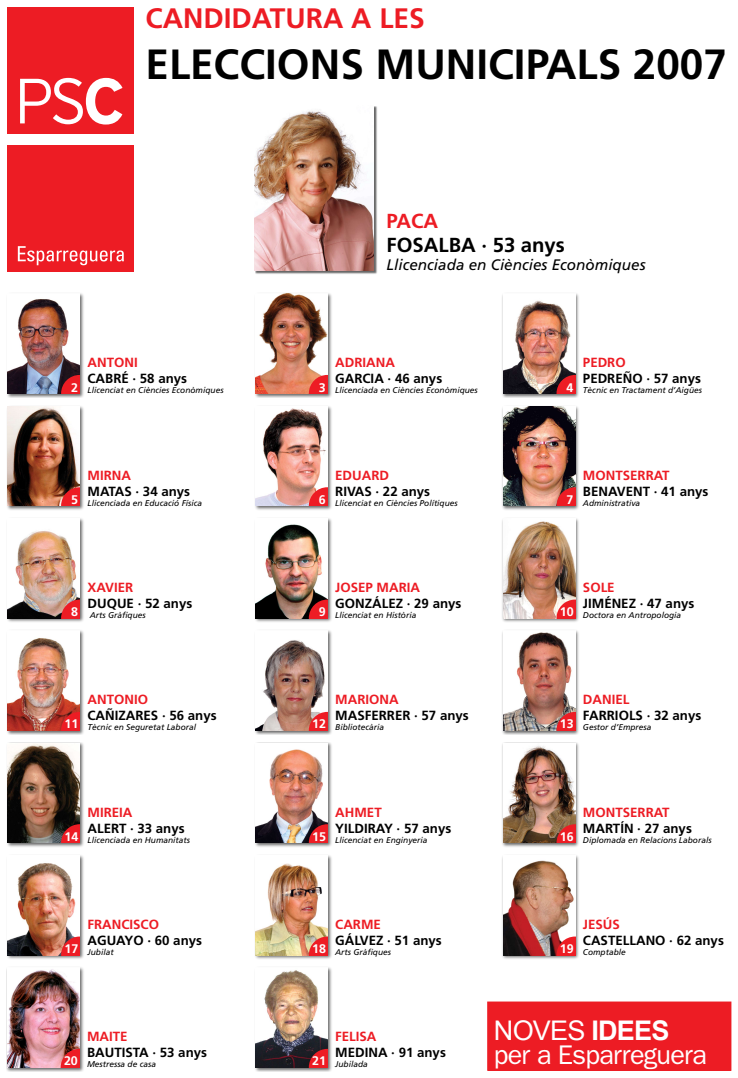
<style>
.page{position:relative;width:738px;height:1078px;background:#fff}
.page>*{position:absolute;margin:0;border:0;box-sizing:border-box;transform-origin:0 0}
.t1{font:700 42.18px "Frutiger";color:#000}
.t2{font:700 28.12px "Frutiger";color:#ed1c24}
.t3{font:27.04px "Franklin Gothic";letter-spacing:-.03em;color:#fff}
.t4{font:27.04px "Arial";letter-spacing:-.03em;color:#fff}
.t5{font:700 20.3px "Frutiger";color:#000}
.t6{font:700 20.3px "Frutiger";color:#ed1c24}
.t7{font:italic 15.22px "Frutiger";color:#000}
.t8{font:700 13.26px "Frutiger";color:#000}
.t9{font:700 13.26px "Frutiger";color:#ed1c24}
.t10{font:700 12.46px "Frutiger";color:#fff}
.t11{font:italic 8.38px "Frutiger";color:#000}
.s1{font-weight:700}
</style>
<div class="page">
<div style="left:487px;top:1001px;width:243px;height:68px;background:#ed1c24"></div>
<div style="left:487px;top:1001px;width:243px;height:69px;border:1px solid #ed1c24"></div>
<div style="left:254px;top:106px;width:123px;height:168px;background:#000;opacity:.6"></div>
<img style="left:254px;top:106px;width:119px;height:164px">
<div style="left:7px;top:7px;width:126px;height:126px;background:#ed1c24"></div>
<svg style="left:20px;top:77px;width:102px;height:47px"></svg>
<div style="left:7px;top:145px;width:126px;height:126px;background:#ed1c24"></div>
<svg style="left:18px;top:246px;width:106px;height:19px"></svg>
<div style="left:6px;top:292px;width:78px;height:106px;background:#000;opacity:.6"></div>
<img style="left:8px;top:294px;width:72px;height:99px">
<svg style="left:61px;top:375px;width:19px;height:18px"></svg>
<div style="left:254px;top:292px;width:78px;height:106px;background:#000;opacity:.6"></div>
<img style="left:255px;top:294px;width:72px;height:99px">
<svg style="left:308px;top:375px;width:19px;height:18px"></svg>
<div style="left:501px;top:292px;width:78px;height:106px;background:#000;opacity:.6"></div>
<img style="left:502px;top:294px;width:72px;height:99px">
<svg style="left:556px;top:375px;width:18px;height:18px"></svg>
<div style="left:6px;top:405px;width:78px;height:105px;background:#000;opacity:.6"></div>
<img style="left:8px;top:406px;width:72px;height:99px">
<svg style="left:61px;top:487px;width:19px;height:19px"></svg>
<div style="left:254px;top:405px;width:78px;height:105px;background:#000;opacity:.6"></div>
<img style="left:255px;top:406px;width:72px;height:99px">
<svg style="left:308px;top:487px;width:19px;height:19px"></svg>
<div style="left:501px;top:405px;width:78px;height:105px;background:#000;opacity:.6"></div>
<img style="left:502px;top:406px;width:72px;height:99px">
<svg style="left:556px;top:487px;width:18px;height:19px"></svg>
<div style="left:6px;top:517px;width:78px;height:105px;background:#000;opacity:.6"></div>
<img style="left:8px;top:518px;width:72px;height:100px">
<svg style="left:61px;top:599px;width:19px;height:19px"></svg>
<div style="left:254px;top:517px;width:78px;height:105px;background:#000;opacity:.6"></div>
<img style="left:255px;top:518px;width:72px;height:100px">
<svg style="left:308px;top:599px;width:19px;height:19px"></svg>
<div style="left:501px;top:517px;width:78px;height:105px;background:#000;opacity:.6"></div>
<img style="left:502px;top:518px;width:72px;height:100px">
<svg style="left:556px;top:599px;width:18px;height:19px"></svg>
<div style="left:6px;top:629px;width:78px;height:106px;background:#000;opacity:.6"></div>
<img style="left:8px;top:630px;width:72px;height:100px">
<svg style="left:61px;top:711px;width:19px;height:19px"></svg>
<div style="left:254px;top:629px;width:78px;height:106px;background:#000;opacity:.6"></div>
<img style="left:255px;top:630px;width:72px;height:100px">
<svg style="left:308px;top:711px;width:19px;height:19px"></svg>
<div style="left:501px;top:629px;width:78px;height:106px;background:#000;opacity:.6"></div>
<img style="left:502px;top:630px;width:72px;height:100px">
<svg style="left:556px;top:711px;width:18px;height:19px"></svg>
<div style="left:6px;top:741px;width:78px;height:106px;background:#000;opacity:.6"></div>
<img style="left:8px;top:743px;width:72px;height:99px">
<svg style="left:61px;top:824px;width:19px;height:18px"></svg>
<div style="left:254px;top:741px;width:78px;height:106px;background:#000;opacity:.6"></div>
<img style="left:255px;top:743px;width:72px;height:99px">
<svg style="left:308px;top:824px;width:19px;height:18px"></svg>
<div style="left:501px;top:741px;width:78px;height:106px;background:#000;opacity:.6"></div>
<img style="left:502px;top:743px;width:72px;height:99px">
<svg style="left:556px;top:824px;width:18px;height:18px"></svg>
<div style="left:6px;top:854px;width:78px;height:105px;background:#000;opacity:.6"></div>
<img style="left:8px;top:855px;width:72px;height:99px">
<svg style="left:61px;top:936px;width:19px;height:19px"></svg>
<div style="left:254px;top:854px;width:78px;height:105px;background:#000;opacity:.6"></div>
<img style="left:255px;top:855px;width:72px;height:99px">
<svg style="left:308px;top:936px;width:19px;height:19px"></svg>
<div style="left:501px;top:854px;width:78px;height:105px;background:#000;opacity:.6"></div>
<img style="left:502px;top:855px;width:72px;height:99px">
<svg style="left:556px;top:936px;width:18px;height:19px"></svg>
<div style="left:6px;top:966px;width:78px;height:105px;background:#000;opacity:.6"></div>
<img style="left:7px;top:967px;width:72px;height:100px">
<svg style="left:61px;top:1048px;width:18px;height:19px"></svg>
<div style="left:254px;top:966px;width:78px;height:105px;background:#000;opacity:.6"></div>
<img style="left:255px;top:967px;width:72px;height:100px">
<svg style="left:308px;top:1048px;width:19px;height:19px"></svg>
<h2 class="t2" style="left:145px;top:2px;width:280px">CANDIDATURA A LES</h2>
<h1 class="t1" style="left:145px;top:40px;width:582px">ELECCIONS MUNICIPALS 2007</h1>
<h3 class="t6" style="left:386px;top:209px;width:53px">PACA</h3>
<h3 class="t5" style="left:386px;top:233px;width:180px">FOSALBA · 53 anys</h3>
<h3 class="t7" style="left:386px;top:256px;width:260px">Llicenciada en Ciències Econòmiques</h3>
<h3 class="t9" style="left:87px;top:355px;width:52px">ANTONI</h3>
<h3 class="t8" style="left:87px;top:371px;width:101px">CABRÉ · 58 anys</h3>
<p class="t11" style="left:71px;top:385px;width:154px"><sup>2</sup> Llicenciat en Ciències Econòmiques</p>
<h3 class="t9" style="left:335px;top:355px;width:61px">ADRIANA</h3>
<h3 class="t8" style="left:335px;top:371px;width:108px">GARCIA · 46 anys</h3>
<p class="t11" style="left:318px;top:385px;width:160px"><sup>3</sup> Llicenciada en Ciències Econòmiques</p>
<h3 class="t9" style="left:582px;top:355px;width:44px">PEDRO</h3>
<h3 class="t8" style="left:582px;top:371px;width:119px">PEDREÑO · 57 anys</h3>
<p class="t11" style="left:566px;top:385px;width:137px"><sup>4</sup> Tècnic en Tractament d’Aigües</p>
<h3 class="t9" style="left:87px;top:467px;width:45px">MIRNA</h3>
<h3 class="t8" style="left:87px;top:483px;width:104px">MATAS · 34 anys</h3>
<p class="t11" style="left:71px;top:498px;width:133px"><sup>5</sup> Llicenciada en Educació Física</p>
<h3 class="t9" style="left:335px;top:467px;width:55px">EDUARD</h3>
<h3 class="t8" style="left:335px;top:483px;width:96px">RIVAS · 22 anys</h3>
<p class="t11" style="left:318px;top:498px;width:140px"><sup>6</sup> Llicenciat en Ciències Polítiques</p>
<h3 class="t9" style="left:582px;top:467px;width:88px">MONTSERRAT</h3>
<h3 class="t8" style="left:582px;top:483px;width:127px">BENAVENT · 41 anys</h3>
<p class="t11" style="left:566px;top:498px;width:75px"><sup>7</sup> Administrativa</p>
<h3 class="t9" style="left:87px;top:579px;width:47px">XAVIER</h3>
<h3 class="t8" style="left:87px;top:595px;width:106px">DUQUE · 52 anys</h3>
<h3 class="t10" style="left:71px;top:604px;width:8px">8</h3>
<p class="t11" style="left:90px;top:610px;width:57px">Arts Gràfiques</p>
<h3 class="t9" style="left:335px;top:579px;width:86px">JOSEP MARIA</h3>
<h3 class="t8" style="left:335px;top:595px;width:128px">GONZÁLEZ · 29 anys</h3>
<p class="t11" style="left:318px;top:610px;width:99px"><sup>9</sup> Llicenciat en Història</p>
<h3 class="t9" style="left:582px;top:579px;width:33px">SOLE</h3>
<h3 class="t8" style="left:582px;top:595px;width:113px">JIMÉNEZ · 47 anys</h3>
<p class="t11" style="left:559px;top:610px;width:123px"><sup>10</sup> Doctora en Antropologia</p>
<h3 class="t9" style="left:87px;top:692px;width:62px">ANTONIO</h3>
<h3 class="t8" style="left:87px;top:707px;width:130px">CAÑIZARES · 56 anys</h3>
<p class="t11" style="left:64px;top:722px;width:133px"><sup>11</sup> Tècnic en Seguretat Laboral</p>
<h3 class="t9" style="left:335px;top:692px;width:65px">MARIONA</h3>
<h3 class="t8" style="left:335px;top:707px;width:135px">MASFERRER · 57 anys</h3>
<p class="t11" style="left:312px;top:722px;width:73px"><sup>12</sup> Bibliotecària</p>
<h3 class="t9" style="left:582px;top:692px;width:48px">DANIEL</h3>
<h3 class="t8" style="left:582px;top:707px;width:120px">FARRIOLS · 32 anys</h3>
<p class="t11" style="left:559px;top:722px;width:93px"><sup>13</sup> Gestor d’Empresa</p>
<h3 class="t9" style="left:87px;top:804px;width:46px">MIREIA</h3>
<h3 class="t8" style="left:87px;top:820px;width:99px">ALERT · 33 anys</h3>
<p class="t11" style="left:64px;top:834px;width:127px"><sup>14</sup> Llicenciada en Humanitats</p>
<h3 class="t9" style="left:335px;top:804px;width:48px">AHMET</h3>
<h3 class="t8" style="left:335px;top:820px;width:117px">YILDIRAY · 57 anys</h3>
<p class="t11" style="left:312px;top:834px;width:117px"><sup>15</sup> Llicenciat en Enginyeria</p>
<h3 class="t9" style="left:582px;top:804px;width:88px">MONTSERRAT</h3>
<h3 class="t8" style="left:582px;top:820px;width:110px">MARTÍN · 27 anys</h3>
<p class="t11" style="left:559px;top:834px;width:153px"><sup>16</sup> Diplomada en Relacions Laborals</p>
<h3 class="t9" style="left:87px;top:916px;width:73px">FRANCISCO</h3>
<h3 class="t8" style="left:87px;top:932px;width:116px">AGUAYO · 60 anys</h3>
<p class="t11" style="left:64px;top:947px;width:51px"><sup>17</sup> Jubilat</p>
<h3 class="t9" style="left:335px;top:916px;width:47px">CARME</h3>
<h3 class="t8" style="left:335px;top:932px;width:108px">GÁLVEZ · 51 anys</h3>
<p class="t11" style="left:312px;top:947px;width:80px"><sup>18</sup> Arts Gràfiques</p>
<h3 class="t9" style="left:582px;top:916px;width:38px">JESÚS</h3>
<h3 class="t8" style="left:582px;top:932px;width:142px">CASTELLANO · 62 anys</h3>
<p class="t11" style="left:559px;top:947px;width:67px"><sup>19</sup> Comptable</p>
<h3 class="t9" style="left:87px;top:1028px;width:42px">MAITE</h3>
<h3 class="t8" style="left:87px;top:1044px;width:121px">BAUTISTA · 53 anys</h3>
<p class="t11" style="left:64px;top:1059px;width:93px"><sup>20</sup> Mestressa de casa</p>
<h3 class="t9" style="left:335px;top:1028px;width:43px">FELISA</h3>
<h3 class="t8" style="left:335px;top:1044px;width:112px">MEDINA · 91 anys</h3>
<p class="t11" style="left:312px;top:1059px;width:57px"><sup>21</sup> Jubilada</p>
<h3 class="t4" style="left:493px;top:1012px;width:177px">NOVES <span class="s1">IDEES</span></h3>
<h3 class="t3" style="left:493px;top:1039px;width:214px">per a Esparreguera</h3>
</div>
